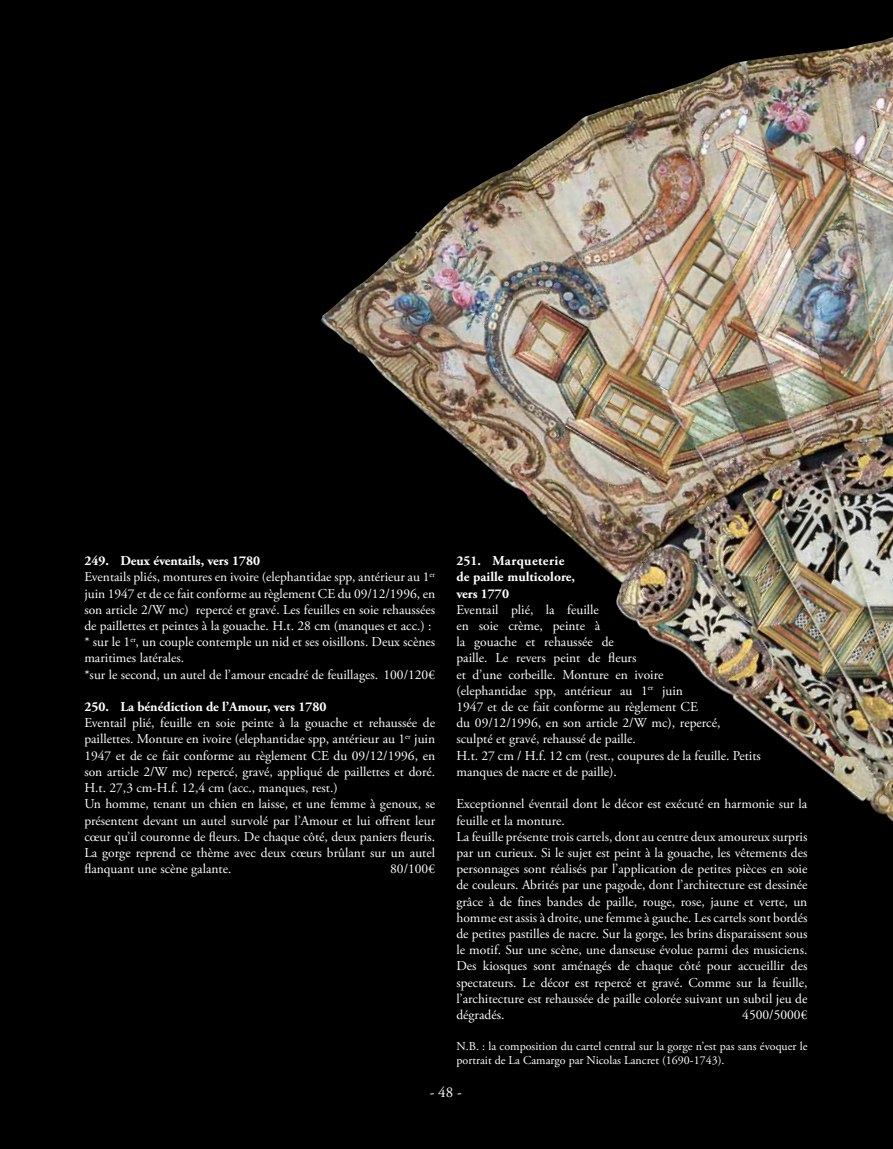
<style>
.page{position:relative;width:893px;height:1149px;background:#fff}
.page>*{position:absolute;margin:0;border:0;box-sizing:border-box;transform-origin:0 0}
.t1{font:15px "Adobe Garamond Pro";color:#fff}
.t2{font:13.5px/16.2px "Adobe Garamond Pro";color:#fff}
.t3{font:700 13.5px/16.2px "Adobe Garamond Pro";color:#fff}
.t4{font:12px/14.4px "Adobe Garamond Pro";color:#fff}
.s1{font-weight:700}
</style>
<div class="page">
<div style="left:0;top:0;width:893px;height:1148px;background:#000"></div>
<img style="left:321px;top:37px;width:572px;height:785px">
<p class="t2" style="left:84px;top:553px;width:352px"><span class="s1">249. Deux éventails, vers 1780<br></span>Eventails pliés, montures en ivoire (elephantidae spp, antérieur au 1<sup>er </sup>juin 1947 et de ce fait conforme au règlement CE du 09/12/1996, en son article 2/W mc) repercé et gravé. Les feuilles en soie rehaussées de paillettes et peintes à la gouache. H.t. 28 cm (manques et acc.) : * sur le 1<sup>er</sup>, un couple contemple un nid et ses oisillons. Deux scènes maritimes latérales.<br>*sur le second, un autel de l’amour encadré de feuillages. 100/120€</p>
<p class="t3" style="left:84px;top:698px;width:244px">250. La bénédiction de l’Amour, vers 1780</p>
<p class="t2" style="left:84px;top:715px;width:352px">Eventail plié, feuille en soie peinte à la gouache et rehaussée de paillettes. Monture en ivoire (elephantidae spp, antérieur au 1<sup>er</sup> juin 1947 et de ce fait conforme au règlement CE du 09/12/1996, en son article 2/W mc) repercé, gravé, appliqué de paillettes et doré.<br>H.t. 27,3 cm-H.f. 12,4 cm (acc., manques, rest.)<br>Un homme, tenant un chien en laisse, et une femme à genoux, se présentent devant un autel survolé par l’Amour et lui offrent leur cœur qu’il couronne de fleurs. De chaque côté, deux paniers fleuris.<br>La gorge reprend ce thème avec deux cœurs brûlant sur un autel flanquant une scène galante.</p>
<p class="t3" style="left:456px;top:553px;width:120px">251. Marqueterie de paille multicolore, vers 1770</p>
<p class="t2" style="left:456px;top:601px;width:306px">Eventail plié, la feuille<br>en soie crème, peinte à<br>la gouache et rehaussée de<br>paille. Le revers peint de fleurs<br>et d’une corbeille. Monture en ivoire<br>(elephantidae spp, antérieur au 1<sup>er</sup> juin<br>1947 et de ce fait conforme au règlement CE<br>du 09/12/1996, en son article 2/W mc), repercé,<br>sculpté et gravé, rehaussé de paille.<br>H.t. 27 cm / H.f. 12 cm (rest., coupures de la feuille. Petits manques de nacre et de paille).</p>
<p class="t2" style="left:456px;top:796px;width:353px">Exceptionnel éventail dont le décor est exécuté en harmonie sur la feuille et la monture.<br>La feuille présente trois cartels, dont au centre deux amoureux surpris par un curieux. Si le sujet est peint à la gouache, les vêtements des personnages sont réalisés par l’application de petites pièces en soie de couleurs. Abrités par une pagode, dont l’architecture est dessinée grâce à de fines bandes de paille, rouge, rose, jaune et verte, un homme est assis à droite, une femme à gauche. Les cartels sont bordés de petites pastilles de nacre. Sur la gorge, les brins disparaissent sous le motif. Sur une scène, une danseuse évolue parmi des musiciens.<br>Des kiosques sont aménagés de chaque côté pour accueillir des spectateurs. Le décor est repercé et gravé. Comme sur la feuille, l’architecture est rehaussée de paille colorée suivant un subtil jeu de dégradés.</p>
<p class="t2" style="left:390px;top:861px;width:46px">80/100€</p>
<p class="t2" style="left:742px;top:1006px;width:67px">4500/5000€</p>
<p class="t4" style="left:456px;top:1038px;width:353px">N.B. : la composition du cartel central sur la gorge n’est pas sans évoquer le portrait de La Camargo par Nicolas Lancret (1690-1743).</p>
<p class="t1" style="left:430px;top:1082px;width:34px">- 48 -</p>
</div>
